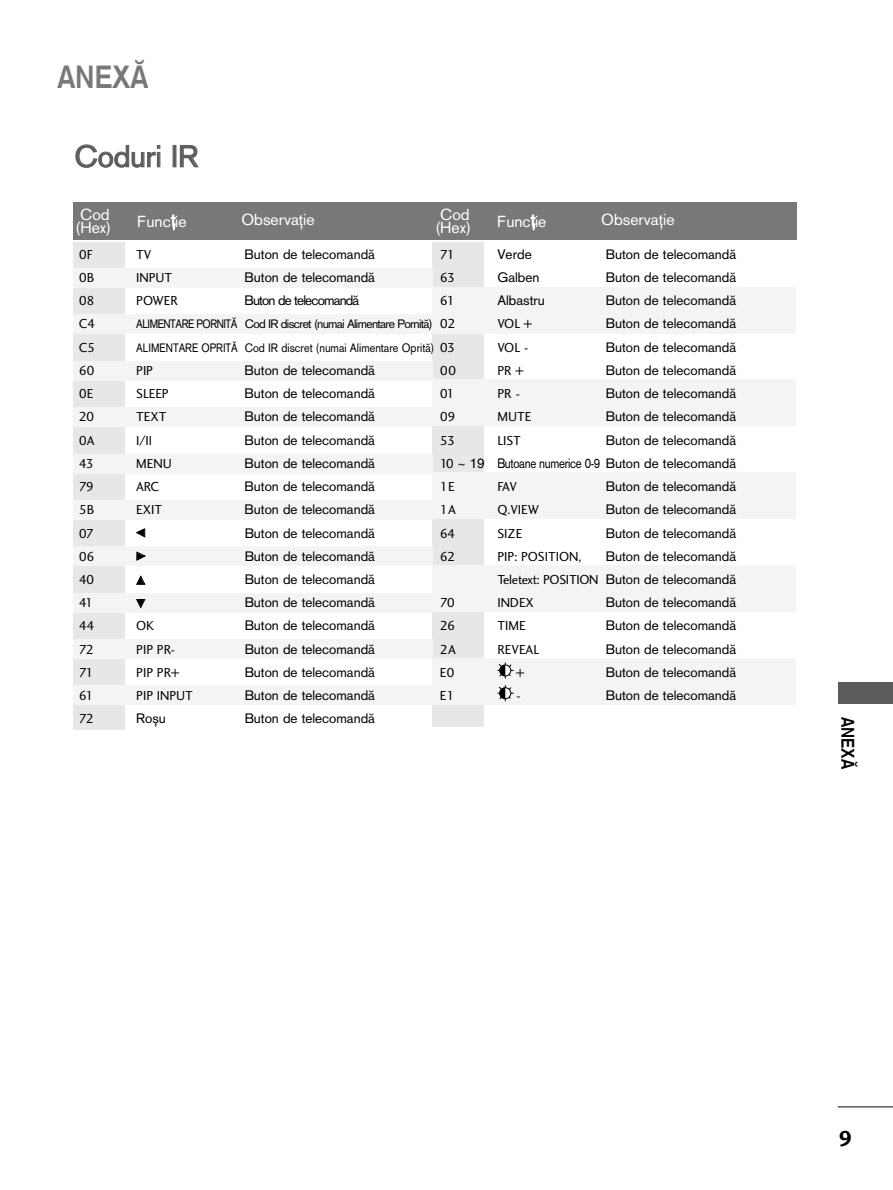
<style>
.page{position:relative;width:893px;height:1190px;background:#fff}
.page>*{position:absolute;margin:0;border:0;box-sizing:border-box;transform-origin:0 0}
.t1{font:31.5px "Akzid Gro Bol East";color:#787878;scale:.9 1}
.t2{font:30px "Akzid Gro Rom East";letter-spacing:-.005em;color:#5c5c5c}
.t3{font:22.5px "Charlotte Sans Bold Plain";color:#000}
.t4{font:18px "Akzid Gro Bol East";color:#000;scale:.9 1}
.t5{font:15.75px "Akzid Gro Rom East";letter-spacing:-.005em;color:#fff}
.t6{font:13.5px/23.2px "Akzid Gro Rom East";color:#000;text-align:right}
.t7{font:13.5px "Charlotte Sans Book Plain";letter-spacing:-.005em;color:#000}
.t8{font:13.5px "Akzid Gro Rom East";letter-spacing:-.06em;color:#000}
.t9{font:12px "Akzid Gro Rom East";letter-spacing:-.045em;color:#000;scale:.85 1}
.t10{font:12px "Akzid Gro Rom East";color:#000;scale:.85 1}
.t11{font:9px "FZDING33";color:#000}
.s1{font-family:"Charlotte Sans Book Plain"}
.s2{font-family:"Helvetica"}
</style>
<div class="page">
<div style="left:837px;top:682px;width:55px;height:22px;background:#5c5c5c"></div>
<hr style="left:837px;top:1106px;width:55px;height:1px;background:#000">
<div style="left:73px;top:242px;width:51px;height:488px;background:#e7e7e7"></div>
<div style="left:433px;top:242px;width:51px;height:484px;background:#e7e7e7"></div>
<div style="left:73px;top:203px;width:723px;height:37px;background:#787878"></div>
<div style="left:73px;top:268px;width:360px;height:20px;background:#f4f4f4"></div>
<div style="left:73px;top:314px;width:360px;height:20px;background:#f4f4f4"></div>
<div style="left:73px;top:361px;width:360px;height:20px;background:#f4f4f4"></div>
<div style="left:73px;top:407px;width:360px;height:20px;background:#f4f4f4"></div>
<div style="left:73px;top:453px;width:360px;height:20px;background:#f4f4f4"></div>
<div style="left:73px;top:500px;width:360px;height:20px;background:#f4f4f4"></div>
<div style="left:73px;top:546px;width:360px;height:20px;background:#f4f4f4"></div>
<div style="left:73px;top:592px;width:360px;height:20px;background:#f4f4f4"></div>
<div style="left:73px;top:639px;width:360px;height:20px;background:#f4f4f4"></div>
<div style="left:73px;top:685px;width:360px;height:20px;background:#f4f4f4"></div>
<div style="left:432px;top:287px;width:364px;height:46px;background:#f4f4f4"></div>
<div style="left:432px;top:379px;width:364px;height:47px;background:#f4f4f4"></div>
<div style="left:432px;top:472px;width:364px;height:47px;background:#f4f4f4"></div>
<div style="left:432px;top:565px;width:364px;height:46px;background:#f4f4f4"></div>
<div style="left:432px;top:657px;width:364px;height:47px;background:#f4f4f4"></div>
<svg style="left:497px;top:662px;width:17px;height:40px"></svg>
<h1 class="t1" style="left:57px;top:65px;width:102px">ANEX√</h1>
<h2 class="t2" style="left:74px;top:145px;width:125px">Coduri IR</h2>
<p class="t5" style="left:80px;top:209px;width:31px">Cod</p>
<p class="t5" style="left:76px;top:222px;width:37px">(Hex)</p>
<p class="t5" style="left:137px;top:215px;width:51px">Func˛ie</p>
<p class="t5" style="left:241px;top:214px;width:75px">Observa˛ie</p>
<p class="t5" style="left:440px;top:209px;width:31px">Cod</p>
<p class="t5" style="left:435px;top:222px;width:37px">(Hex)</p>
<p class="t5" style="left:497px;top:215px;width:51px">Func˛ie</p>
<p class="t5" style="left:601px;top:214px;width:75px">Observa˛ie</p>
<p class="t7" style="left:79px;top:249px;width:16px">0F</p>
<p class="t7" style="left:136px;top:249px;width:17px">TV</p>
<p class="t6" style="left:245px;top:244px;width:132px">Buton de telecomand„</p>
<p class="t7" style="left:79px;top:272px;width:17px">0B</p>
<p class="t7" style="left:136px;top:272px;width:38px">INPUT</p>
<p class="t6" style="left:245px;top:267px;width:132px">Buton de telecomand„</p>
<p class="t7" style="left:79px;top:295px;width:17px">08</p>
<p class="t7" style="left:136px;top:295px;width:43px">POWER</p>
<p class="t8" style="left:245px;top:295px;width:116px">Buton de telecomand„</p>
<p class="t7" style="left:79px;top:318px;width:18px">C4</p>
<p class="t9" style="left:136px;top:320px;width:350px">ALIMENTARE PORNIT√ Cod IR discret (numai Alimentare Pornit„)</p>
<p class="t7" style="left:79px;top:342px;width:18px">C5</p>
<p class="t10" style="left:136px;top:343px;width:352px">ALIMENTARE OPRIT√ Cod IR discret (numai Alimentare Oprit„)</p>
<p class="t7" style="left:79px;top:365px;width:17px">60</p>
<p class="t7" style="left:136px;top:365px;width:19px">PIP</p>
<p class="t6" style="left:245px;top:360px;width:132px">Buton de telecomand„</p>
<p class="t7" style="left:79px;top:388px;width:16px">0E</p>
<p class="t7" style="left:136px;top:388px;width:34px">SLEEP</p>
<p class="t6" style="left:245px;top:383px;width:132px">Buton de telecomand„</p>
<p class="t7" style="left:79px;top:411px;width:17px">20</p>
<p class="t7" style="left:136px;top:411px;width:32px">TEXT</p>
<p class="t6" style="left:245px;top:406px;width:132px">Buton de telecomand„</p>
<p class="t7" style="left:79px;top:435px;width:17px">0A</p>
<p class="t7" style="left:136px;top:435px;width:17px">I/II</p>
<p class="t6" style="left:245px;top:430px;width:132px">Buton de telecomand„</p>
<p class="t7" style="left:79px;top:458px;width:17px">43</p>
<p class="t7" style="left:136px;top:458px;width:37px">MENU</p>
<p class="t6" style="left:245px;top:453px;width:132px">Buton de telecomand„</p>
<p class="t7" style="left:79px;top:481px;width:17px">79</p>
<p class="t7" style="left:136px;top:481px;width:25px">ARC</p>
<p class="t6" style="left:245px;top:476px;width:132px">Buton de telecomand„</p>
<p class="t7" style="left:79px;top:504px;width:17px">5B</p>
<p class="t7" style="left:136px;top:504px;width:27px">EXIT</p>
<p class="t6" style="left:245px;top:499px;width:132px">Buton de telecomand„</p>
<p class="t7" style="left:79px;top:528px;width:17px">07</p>
<p class="t11" style="left:136px;top:529px;width:10px">F</p>
<p class="t6" style="left:245px;top:522px;width:132px">Buton de telecomand„</p>
<p class="t7" style="left:79px;top:551px;width:17px">06</p>
<p class="t11" style="left:136px;top:552px;width:10px">G</p>
<p class="t6" style="left:245px;top:546px;width:132px">Buton de telecomand„</p>
<p class="t7" style="left:79px;top:574px;width:17px">40</p>
<p class="t11" style="left:136px;top:576px;width:10px">D</p>
<p class="t6" style="left:245px;top:569px;width:132px">Buton de telecomand„</p>
<p class="t7" style="left:79px;top:597px;width:16px">41</p>
<p class="t11" style="left:136px;top:599px;width:10px">E</p>
<p class="t6" style="left:245px;top:592px;width:132px">Buton de telecomand„</p>
<p class="t7" style="left:79px;top:620px;width:17px">44</p>
<p class="t7" style="left:136px;top:620px;width:19px">OK</p>
<p class="t6" style="left:245px;top:615px;width:132px">Buton de telecomand„</p>
<p class="t7" style="left:79px;top:644px;width:17px">72</p>
<p class="t7" style="left:136px;top:644px;width:41px">PIP PR-</p>
<p class="t6" style="left:245px;top:639px;width:132px">Buton de telecomand„</p>
<p class="t7" style="left:79px;top:667px;width:16px">71</p>
<p class="t7" style="left:136px;top:667px;width:45px">PIP PR+</p>
<p class="t6" style="left:245px;top:662px;width:132px">Buton de telecomand„</p>
<p class="t7" style="left:79px;top:690px;width:16px">61</p>
<p class="t7" style="left:136px;top:690px;width:58px">PIP INPUT</p>
<p class="t6" style="left:245px;top:685px;width:132px">Buton de telecomand„</p>
<p class="t7" style="left:79px;top:713px;width:17px">72</p>
<p class="t6" style="left:136px;top:708px;width:31px">Ro∫u</p>
<p class="t6" style="left:245px;top:708px;width:132px">Buton de telecomand„</p>
<p class="t7" style="left:440px;top:249px;width:16px">71</p>
<p class="t6" style="left:497px;top:244px;width:36px">Verde</p>
<p class="t6" style="left:606px;top:244px;width:132px">Buton de telecomand„</p>
<p class="t7" style="left:440px;top:272px;width:17px">63</p>
<p class="t6" style="left:497px;top:267px;width:44px">Galben</p>
<p class="t6" style="left:606px;top:267px;width:132px">Buton de telecomand„</p>
<p class="t7" style="left:440px;top:295px;width:16px">61</p>
<p class="t6" style="left:497px;top:290px;width:49px">Albastru</p>
<p class="t6" style="left:606px;top:290px;width:132px">Buton de telecomand„</p>
<p class="t7" style="left:440px;top:318px;width:17px">02</p>
<p class="t7" style="left:497px;top:318px;width:36px">VOL +</p>
<p class="t6" style="left:606px;top:313px;width:132px">Buton de telecomand„</p>
<p class="t7" style="left:440px;top:342px;width:17px">03</p>
<p class="t7" style="left:497px;top:342px;width:33px">VOL -</p>
<p class="t6" style="left:606px;top:337px;width:132px">Buton de telecomand„</p>
<p class="t7" style="left:440px;top:365px;width:18px">00</p>
<p class="t7" style="left:497px;top:365px;width:28px">PR +</p>
<p class="t6" style="left:606px;top:360px;width:132px">Buton de telecomand„</p>
<p class="t7" style="left:440px;top:388px;width:16px">01</p>
<p class="t7" style="left:497px;top:388px;width:24px">PR -</p>
<p class="t6" style="left:606px;top:383px;width:132px">Buton de telecomand„</p>
<p class="t7" style="left:440px;top:411px;width:17px">09</p>
<p class="t7" style="left:497px;top:411px;width:35px">MUTE</p>
<p class="t6" style="left:606px;top:406px;width:132px">Buton de telecomand„</p>
<p class="t7" style="left:440px;top:435px;width:17px">53</p>
<p class="t7" style="left:497px;top:435px;width:25px">LIST</p>
<p class="t6" style="left:440px;top:430px;width:298px">Buton de telecomand„<br><span class="s1">10</span> <span class="s2">~ 19</span> Butoane numerice 0-9 Buton de telecomand„</p>
<p class="t7" style="left:440px;top:481px;width:16px">1E</p>
<p class="t7" style="left:497px;top:481px;width:21px">FAV</p>
<p class="t6" style="left:606px;top:476px;width:132px">Buton de telecomand„</p>
<p class="t7" style="left:440px;top:504px;width:17px">1A</p>
<p class="t7" style="left:497px;top:504px;width:43px">Q.VIEW</p>
<p class="t6" style="left:606px;top:499px;width:132px">Buton de telecomand„</p>
<p class="t7" style="left:440px;top:528px;width:17px">64</p>
<p class="t7" style="left:497px;top:528px;width:26px">SIZE</p>
<p class="t6" style="left:606px;top:522px;width:132px">Buton de telecomand„</p>
<p class="t7" style="left:440px;top:551px;width:17px">62</p>
<p class="t7" style="left:497px;top:551px;width:85px">PIP: POSITION,</p>
<p class="t6" style="left:497px;top:546px;width:240px">Buton de telecomand„<br><span class="s1">Teletext: POSITION</span> Buton de telecomand„</p>
<p class="t7" style="left:440px;top:597px;width:17px">70</p>
<p class="t7" style="left:497px;top:597px;width:38px">INDEX</p>
<p class="t6" style="left:606px;top:592px;width:132px">Buton de telecomand„</p>
<p class="t7" style="left:440px;top:620px;width:17px">26</p>
<p class="t7" style="left:497px;top:620px;width:30px">TIME</p>
<p class="t6" style="left:606px;top:615px;width:132px">Buton de telecomand„</p>
<p class="t7" style="left:440px;top:644px;width:17px">2A</p>
<p class="t7" style="left:497px;top:644px;width:43px">REVEAL</p>
<p class="t6" style="left:606px;top:639px;width:132px">Buton de telecomand„</p>
<p class="t7" style="left:440px;top:667px;width:16px">E0</p>
<p class="t7" style="left:516px;top:667px;width:10px">+</p>
<p class="t6" style="left:606px;top:662px;width:132px">Buton de telecomand„</p>
<p class="t7" style="left:440px;top:690px;width:16px">E1</p>
<p class="t7" style="left:516px;top:690px;width:6px">-</p>
<p class="t6" style="left:606px;top:685px;width:132px">Buton de telecomand„</p>
<h3 class="t4" style="left:854px;top:717px;width:59px;rotate:90deg">ANEX√</h3>
<h3 class="t3" style="left:838px;top:1129px;width:15px">9</h3>
</div>
